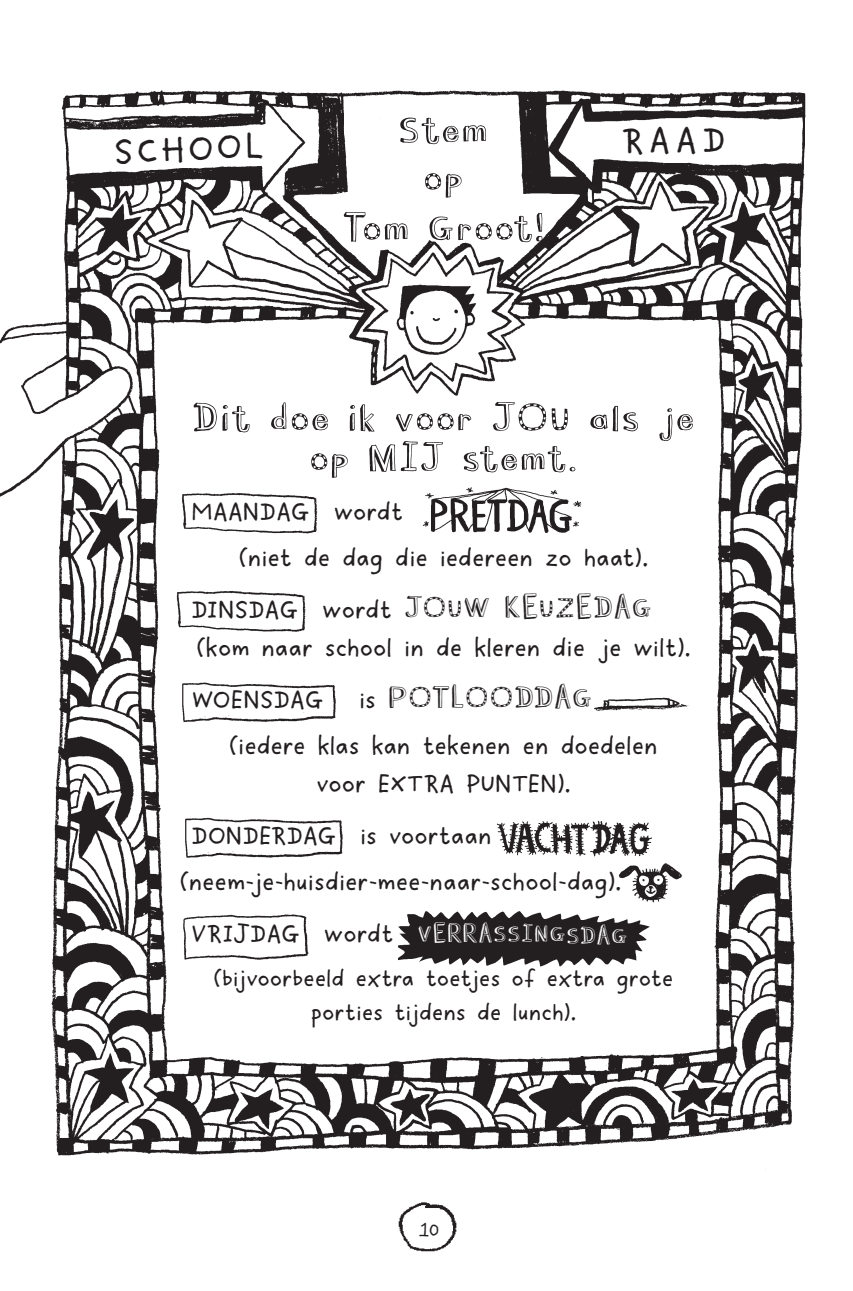
<style>
.page{position:relative;width:853px;height:1291px;background:#fff}
.page>*{position:absolute;margin:0;border:0;box-sizing:border-box;transform-origin:0 0}
.t1{font:54px/50px "Pichon Display";letter-spacing:.025em;color:#231f20;text-align:center}
.t2{font:40px "Pichon Display";letter-spacing:.015em;color:#231f20}
.t3{font:40px "Pichon Body";color:#231f20}
.t4{font:32px "Pichon Display";letter-spacing:.025em;color:#fff}
.t5{font:28px/46px "Pichon Body";letter-spacing:.025em;color:#231f20}
.t6{font:26px/34px "Pichon Body";letter-spacing:.025em;color:#231f20;text-align:center}
.t7{font:20px "Pichon Body";color:#231f20}
.s1{font-family:"Pichon Display";font-size:40px}
.s2{font-family:"Pichon Body";font-size:28px}
.s3{font-family:"Pichon Body";font-size:28px;color:#231f20}
</style>
<div class="page">
<img style="left:0;top:90px;width:806px;height:1080px">
<img style="left:398px;top:908px;width:250px;height:82px">
<img style="left:398px;top:1202px;width:59px;height:50px">
<img style="left:483px;top:801px;width:204px;height:109px">
<img style="left:590px;top:680px;width:109px;height:43px">
<img style="left:139px;top:484px;width:194px;height:60px">
<img style="left:137px;top:590px;width:175px;height:46px">
<img style="left:146px;top:680px;width:202px;height:45px">
<img style="left:145px;top:914px;width:171px;height:52px">
<img style="left:147px;top:812px;width:203px;height:52px">
<img style="left:414px;top:453px;width:179px;height:97px">
<h2 class="t3" style="left:115px;top:138px;width:150px;rotate:-3deg">SCHOOL</h2>
<h1 class="t1" style="left:399px;top:100px;width:91px">Stem</h1>
<h2 class="t3" style="left:622px;top:125px;width:105px">RAAD</h2>
<h1 class="t1" style="left:342px;top:148px;width:204px">op<br>Tom Groot!</h1>
<h1 class="t1" style="left:192px;top:393px;width:504px;line-height:40px">Dit doe ik voor JOU als je op MIJ stemt.</h1>
<p class="t5" style="left:239px;top:491px;width:410px;text-indent:-47px">MAANDAG wordt<br>(niet de dag die iedereen zo haat).</p>
<p class="t5" style="left:192px;top:593px;width:499px;line-height:38px">DINSDAG wordt <span class="s1">JOUW KEUZEDAG </span>(kom naar school in de kleren die je wilt).</p>
<p class="t5" style="left:192px;top:679px;width:133px">WOENSDAG</p>
<h2 class="t2" style="left:360px;top:670px;width:234px"><span class="s2">is</span> POTLOODDAG</h2>
<p class="t5" style="left:230px;top:729px;width:429px;line-height:38px;text-align:center">(iedere klas kan tekenen en doedelen voor EXTRA PUNTEN).</p>
<p class="t5" style="left:180px;top:815px;width:442px;text-indent:12px">DONDERDAG is voortaan (neem-je-huisdier-mee-naar-school-dag).</p>
<p class="t4" style="left:192px;top:912px;width:437px"><span class="s3">VRIJDAG wordt</span> VERRASSINGSDAG</p>
<p class="t6" style="left:214px;top:964px;width:461px">(bijvoorbeeld extra toetjes of extra grote porties tijdens de lunch).</p>
<p class="t7" style="left:419px;top:1222px;width:22px">10</p>
</div>
